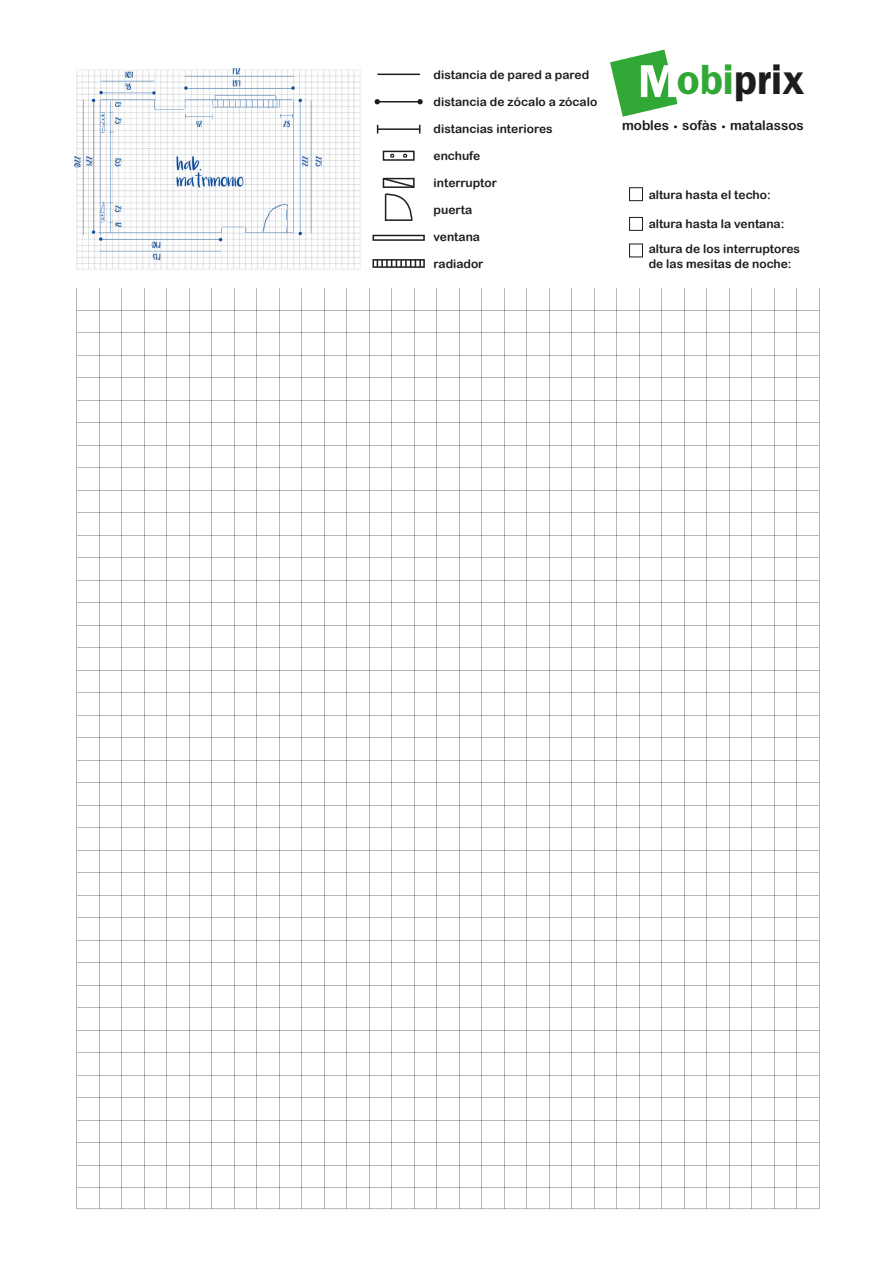
<style>
.page{position:relative;width:893px;height:1263px;background:#fff}
.page>*{position:absolute;margin:0;border:0;box-sizing:border-box;transform-origin:0 0}
.t1{font:600 42.45px "ITC Franklin Gothic Std";color:#1d1d1b}
.t2{font:13.35px "Arial Rounded MT Bold";color:#1d1d1b}
.t3{font:12px "Arial Rounded MT Bold";color:#1d1d1b}
.s1{color:#31a736}
</style>
<div class="page">
<img style="left:76px;top:288px;width:744px;height:922px">
<svg style="left:610px;top:50px;width:67px;height:67px"></svg>
<img style="left:74px;top:68px;width:287px;height:202px">
<hr style="left:377px;top:74px;width:43px;height:1px;background:#1d1d1b">
<hr style="left:377px;top:101px;width:43px;height:1px;background:#1d1d1b">
<svg style="left:417px;top:99px;width:6px;height:5px"></svg>
<svg style="left:375px;top:99px;width:5px;height:5px"></svg>
<hr style="left:378px;top:128px;width:42px;height:2px;background:#1d1d1b">
<div style="left:383px;top:151px;width:32px;height:10px;border:2px solid #1d1d1b"></div>
<div style="left:372px;top:235px;width:53px;height:6px;border:2px solid #1d1d1b"></div>
<div style="left:372px;top:259px;width:53px;height:9px;border:2px solid #1d1d1b"></div>
<svg style="left:377px;top:260px;width:44px;height:7px"></svg>
<svg style="left:382px;top:177px;width:33px;height:44px"></svg>
<svg style="left:390px;top:154px;width:4px;height:4px"></svg>
<svg style="left:403px;top:154px;width:4px;height:4px"></svg>
<div style="left:629px;top:187px;width:14px;height:14px;border:1px solid #1d1d1b"></div>
<div style="left:629px;top:217px;width:14px;height:14px;border:1px solid #1d1d1b"></div>
<div style="left:629px;top:244px;width:14px;height:13px;border:1px solid #1d1d1b"></div>
<p class="t3" style="left:434px;top:67px;width:157px">distancia de pared a pared</p>
<p class="t3" style="left:434px;top:94px;width:165px">distancia de zócalo a zócalo</p>
<p class="t3" style="left:434px;top:121px;width:121px">distancias interiores</p>
<p class="t3" style="left:434px;top:148px;width:48px">enchufe</p>
<p class="t3" style="left:434px;top:175px;width:65px">interruptor</p>
<p class="t3" style="left:434px;top:202px;width:40px">puerta</p>
<p class="t3" style="left:434px;top:229px;width:48px">ventana</p>
<p class="t3" style="left:434px;top:256px;width:51px">radiador</p>
<p class="t1" style="left:677px;top:55px;width:130px"><span class="s1">obi</span>prix</p>
<p class="t2" style="left:622px;top:117px;width:183px">mobles <sup>.</sup> sofàs <sup>.</sup> matalassos</p>
<p class="t3" style="left:649px;top:187px;width:124px">altura hasta el techo:</p>
<p class="t3" style="left:649px;top:217px;width:137px">altura hasta la ventana:</p>
<p class="t3" style="left:649px;top:242px;width:153px">altura de los interruptores</p>
<p class="t3" style="left:649px;top:256px;width:144px">de las mesitas de noche:</p>
</div>
